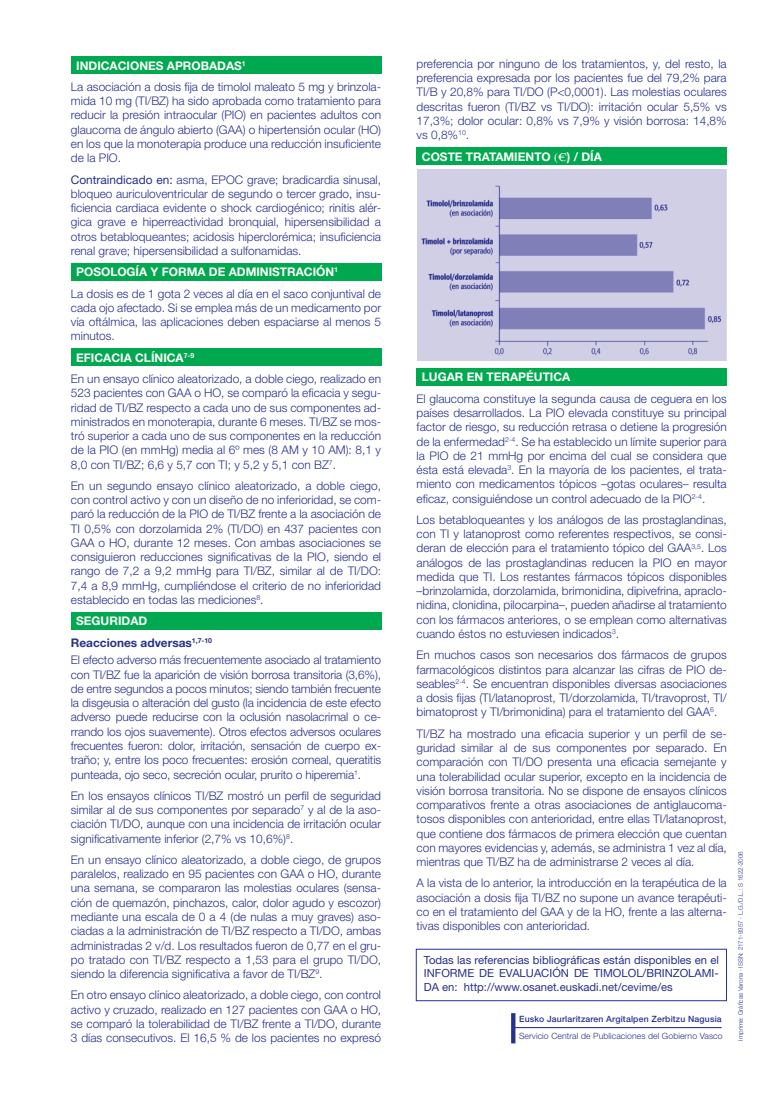
<style>
.page{position:relative;width:780px;height:1099px;background:#fff}
.page>*{position:absolute;margin:0;border:0;box-sizing:border-box;transform-origin:0 0}
.t1{font:300 11.88px/14.2px "Helvetica Neue";color:#27318b;text-align:justify}
.t2{font:700 11.88px "Helvetica Neue";color:#fff}
.t3{font:700 11.88px/21.4px "Helvetica Neue";color:#27318b}
.t4{font:11.25px/13.5px "Helvetica Neue";color:#27318b;text-align:justify}
.t5{font:300 8.62px "Helvetica Neue";letter-spacing:.01em;color:#27318b}
.t6{font:500 8.62px "Helvetica Neue";letter-spacing:.02em;color:#27318b}
.t7{font:300 6.25px "Helvetica Neue";color:#27318b}
.s1{font-weight:700;color:#fff}
.s2{font-weight:400}
.s3{color:#fff}
.s4{font-family:"Times";font-weight:400}
</style>
<div class="page">
<hr style="left:512px;top:1027px;width:209px;height:1px;background:#27318b">
<svg style="left:511px;top:1013px;width:4px;height:30px"></svg>
<div style="left:416px;top:948px;width:311px;height:53px;border:1px solid #27318b"></div>
<div style="left:416px;top:368px;width:310px;height:17px;background:#00a94f"></div>
<div style="left:416px;top:147px;width:310px;height:18px;background:#00a94f"></div>
<div style="left:71px;top:56px;width:310px;height:18px;background:#00a94f"></div>
<div style="left:71px;top:262px;width:310px;height:18px;background:#00a94f"></div>
<div style="left:71px;top:348px;width:310px;height:18px;background:#00a94f"></div>
<div style="left:71px;top:612px;width:310px;height:17px;background:#00a94f"></div>
<img style="left:417px;top:170px;width:309px;height:191px">
<p class="t1" style="left:71px;top:56px;width:312px;line-height:21.4px;text-indent:5px"><span class="s1">INDICACIONES APROBADAS</span><sup>1<br></sup>La asociación a dosis fija de timolol maleato 5 mg y brinzola-</p>
<p class="t1" style="left:71px;top:95px;width:312px">mida 10 mg (TI/BZ) ha sido aprobada como tratamiento para reducir la presión intraocular (PIO) en pacientes adultos con glaucoma de ángulo abierto (GAA) o hipertensión ocular (HO) en los que la monoterapia produce una reducción insuficiente de la PIO.</p>
<p class="t1" style="left:71px;top:173px;width:312px"><span class="s2">Contraindicado en:</span> asma, EPOC grave; bradicardia sinusal, bloqueo auriculoventricular de segundo o tercer grado, insu&shy;ficiencia cardiaca evidente o shock cardiogénico; rinitis alér&shy;gica grave e hiperreactividad bronquial, hipersensibilidad a otros betabloqueantes; acidosis hiperclorémica; insuficiencia renal grave; hipersensibilidad a sulfonamidas.</p>
<p class="t1" style="left:71px;top:262px;width:312px;line-height:21.4px;text-indent:5px"><span class="s1">POSOLOGÍA Y FORMA DE ADMINISTRACIÓN</span><sup>1<br></sup>La dosis es de 1 gota 2 veces al día en el saco conjuntival de</p>
<p class="t1" style="left:71px;top:301px;width:312px">cada ojo afectado. Si se emplea más de un medicamento por vía oftálmica, las aplicaciones deben espaciarse al menos 5 minutos.</p>
<p class="t1" style="left:71px;top:348px;width:312px;line-height:21.4px;text-indent:5px"><span class="s1">EFICACIA CLÍNICA</span><sup>7-9<br></sup>En un ensayo clínico aleatorizado, a doble ciego, realizado en</p>
<p class="t1" style="left:71px;top:387px;width:312px">523 pacientes con GAA o HO, se comparó la eficacia y segu&shy;ridad de TI/BZ respecto a cada uno de sus componentes ad&shy;ministrados en monoterapia, durante 6 meses. TI/BZ se mos&shy;tró superior a cada uno de sus componentes en la reducción de la PIO (en mmHg) media al 6º mes (8 AM y 10 AM): 8,1 y 8,0 con TI/BZ; 6,6 y 5,7 con TI; y 5,2 y 5,1 con BZ<sup>7</sup>.</p>
<p class="t1" style="left:71px;top:479px;width:312px">En un segundo ensayo clínico aleatorizado, a doble ciego, con control activo y con un diseño de no inferioridad, se com&shy;paró la reducción de la PIO de TI/BZ frente a la asociación de TI 0,5% con dorzolamida 2% (TI/DO) en 437 pacientes con GAA o HO, durante 12 meses. Con ambas asociaciones se consiguieron reducciones significativas de la PIO, siendo el rango de 7,2 a 9,2 mmHg para TI/BZ, similar al de TI/DO:<br>7,4 a 8,9 mmHg, cumpliéndose el criterio de no inferioridad establecido en todas las mediciones<sup>8</sup>.</p>
<p class="t3" style="left:71px;top:611px;width:143px;text-indent:5px"><span class="s3">SEGURIDAD<br></span>Reacciones adversas<sup>1,7-10</sup></p>
<p class="t1" style="left:71px;top:654px;width:312px">El efecto adverso más frecuentemente asociado al tratamiento con TI/BZ fue la aparición de visión borrosa transitoria (3,6%), de entre segundos a pocos minutos; siendo también frecuente la disgeusia o alteración del gusto (la incidencia de este efecto adverso puede reducirse con la oclusión nasolacrimal o ce&shy;rrando los ojos suavemente). Otros efectos adversos oculares frecuentes fueron: dolor, irritación, sensación de cuerpo ex&shy;traño; y, entre los poco frecuentes: erosión corneal, queratitis punteada, ojo seco, secreción ocular, prurito o hiperemia<sup>1</sup>.</p>
<p class="t1" style="left:71px;top:789px;width:312px">En los ensayos clínicos TI/BZ mostró un perfil de seguridad similar al de sus componentes por separado<sup>7</sup> y al de la aso&shy;ciación TI/DO, aunque con una incidencia de irritación ocular significativamente inferior (2,7% vs 10,6%)<sup>8</sup>.</p>
<p class="t1" style="left:71px;top:853px;width:312px">En un ensayo clínico aleatorizado, a doble ciego, de grupos paralelos, realizado en 95 pacientes con GAA o HO, durante una semana, se compararon las molestias oculares (sensa&shy;ción de quemazón, pinchazos, calor, dolor agudo y escozor) mediante una escala de 0 a 4 (de nulas a muy graves) aso&shy;ciadas a la administración de TI/BZ respecto a TI/DO, ambas administradas 2 v/d. Los resultados fueron de 0,77 en el gru&shy;po tratado con TI/BZ respecto a 1,53 para el grupo TI/DO, siendo la diferencia significativa a favor de TI/BZ<sup>9</sup>.</p>
<p class="t1" style="left:71px;top:989px;width:312px">En otro ensayo clínico aleatorizado, a doble ciego, con control activo y cruzado, realizado en 127 pacientes con GAA o HO, se comparó la tolerabilidad de TI/BZ frente a TI/DO, durante 3 días consecutivos. El 16,5 % de los pacientes no expresó</p>
<p class="t1" style="left:416px;top:58px;width:312px">preferencia por ninguno de los tratamientos, y, del resto, la preferencia expresada por los pacientes fue del 79,2% para TI/B y 20,8% para TI/DO (P&lt;0,0001). Las molestias oculares descritas fueron (TI/BZ vs TI/DO): irritación ocular 5,5% vs 17,3%; dolor ocular: 0,8% vs 7,9% y visión borrosa: 14,8% vs 0,8%<sup>10</sup>.</p>
<p class="t2" style="left:422px;top:152px;width:181px">COSTE TRATAMIENTO <span class="s4">(€</span>) / DÍA</p>
<p class="t2" style="left:422px;top:373px;width:150px">LUGAR EN TERAPÉUTICA</p>
<p class="t1" style="left:416px;top:392px;width:312px">El glaucoma constituye la segunda causa de ceguera en los países desarrollados. La PIO elevada constituye su principal factor de riesgo, su reducción retrasa o detiene la progresión de la enfermedad<sup>2-4</sup>. Se ha establecido un límite superior para la PIO de 21 mmHg por encima del cual se considera que ésta está elevada<sup>3</sup>. En la mayoría de los pacientes, el trata&shy;miento con medicamentos tópicos –gotas oculares– resulta eficaz, consiguiéndose un control adecuado de la PIO<sup>2-4</sup>.</p>
<p class="t1" style="left:416px;top:513px;width:312px">Los betabloqueantes y los análogos de las prostaglandinas, con TI y latanoprost como referentes respectivos, se consi&shy;deran de elección para el tratamiento tópico del GAA<sup>3,5</sup>. Los análogos de las prostaglandinas reducen la PIO en mayor medida que TI. Los restantes fármacos tópicos disponibles –brinzolamida, dorzolamida, brimonidina, dipivefrina, apraclo&shy;nidina, clonidina, pilocarpina–, pueden añadirse al tratamiento con los fármacos anteriores, o se emplean como alternativas cuando éstos no estuviesen indicados<sup>3</sup>.</p>
<p class="t1" style="left:416px;top:649px;width:312px">En muchos casos son necesarios dos fármacos de grupos farmacológicos distintos para alcanzar las cifras de PIO de&shy;seables<sup>2-4</sup>. Se encuentran disponibles diversas asociaciones a dosis fijas (TI/latanoprost, TI/dorzolamida, TI/travoprost, TI/ bimatoprost y TI/brimonidina) para el tratamiento del GAA<sup>6</sup>.</p>
<p class="t1" style="left:416px;top:727px;width:312px">TI/BZ ha mostrado una eficacia superior y un perfil de se&shy;guridad similar al de sus componentes por separado. En comparación con TI/DO presenta una eficacia semejante y una tolerabilidad ocular superior, excepto en la incidencia de visión borrosa transitoria. No se dispone de ensayos clínicos comparativos frente a otras asociaciones de antiglaucoma&shy;tosos disponibles con anterioridad, entre ellas TI/latanoprost, que contiene dos fármacos de primera elección que cuentan con mayores evidencias y, además, se administra 1 vez al día, mientras que TI/BZ ha de administrarse 2 veces al día.</p>
<p class="t1" style="left:416px;top:877px;width:312px">A la vista de lo anterior, la introducción en la terapéutica de la asociación a dosis fija TI/BZ no supone un avance terapéuti&shy;co en el tratamiento del GAA y de la HO, frente a las alterna&shy;tivas disponibles con anterioridad.</p>
<p class="t4" style="left:424px;top:953px;width:296px">Todas las referencias bibliográficas están disponibles en el INFORME DE EVALUACIÓN DE TIMOLOL/BRINZOLAMI-DA en: http://www.osanet.euskadi.net/cevime/es</p>
<p class="t6" style="left:519px;top:1015px;width:204px">Eusko Jaurlaritzaren Argitalpen Zerbitzu Nagusia</p>
<p class="t5" style="left:519px;top:1032px;width:205px">Servicio Central de Publicaciones del Gobierno Vasco</p>
<p class="t7" style="left:738px;top:1040px;width:191px;rotate:-90deg">Imprime: Gráficas Varona · ISSN: 2171-9357 · L.G./D.L.: S 1622-2006</p>
</div>
